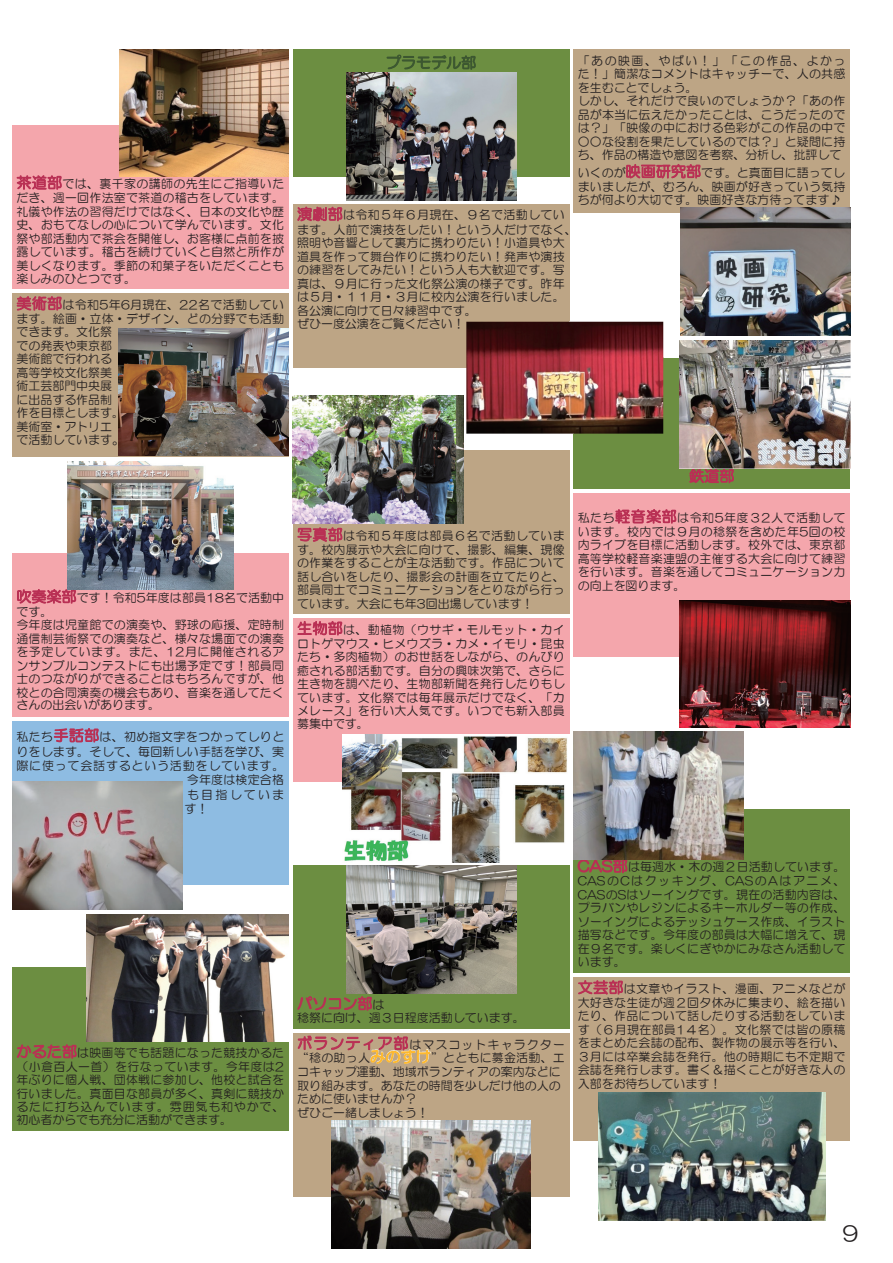
<style>
.page{position:relative;width:893px;height:1263px;background:#fff}
.page>*{position:absolute;margin:0;border:0;box-sizing:border-box;transform-origin:0 0}
.t1{font:21px "HG Maru Gothic MPRO";color:#231f20}
.t2{font:15px "HG Maru Gothic MPRO";letter-spacing:.005em;color:#b93054}
.t3{font:15px "HG Maru Gothic MPRO";color:#3c5730}
.t4{font:12px/13.5px "HG Maru Gothic MPRO";letter-spacing:.015em;color:#231f20;text-align:justify}
.t5{font:12px "HG Maru Gothic MPRO";letter-spacing:.07em;color:#231f20}
.t6{font:12px "HG Maru Gothic MPRO";letter-spacing:.19em;color:#231f20}
.s1{font-size:15px;color:#b93054}
.s2{font-size:15px}
.s3{font-size:12px;color:#231f20}
.s4{font-size:15px;color:#fdb930}
</style>
<div class="page">
<div style="left:293px;top:204px;width:276px;height:164px;background:#bda585"></div>
<div style="left:574px;top:358px;width:276px;height:131px;background:#6c8e41"></div>
<div style="left:574px;top:809px;width:276px;height:164px;background:#6c8e41"></div>
<div style="left:293px;top:49px;width:276px;height:128px;background:#6c8e41"></div>
<div style="left:293px;top:618px;width:276px;height:164px;background:#f4a6ac"></div>
<div style="left:293px;top:1033px;width:276px;height:164px;background:#bda585"></div>
<img style="left:370px;top:1049px;width:61px;height:15px">
<div style="left:293px;top:450px;width:276px;height:164px;background:#bda585"></div>
<div style="left:574px;top:49px;width:276px;height:164px;background:#bda585"></div>
<div style="left:293px;top:865px;width:276px;height:164px;background:#6c8e41"></div>
<img style="left:346px;top:865px;width:170px;height:128px">
<img style="left:332px;top:1121px;width:199px;height:127px">
<img style="left:680px;top:341px;width:170px;height:127px">
<img style="left:343px;top:735px;width:226px;height:127px">
<div style="left:574px;top:977px;width:276px;height:164px;background:#bda585"></div>
<img style="left:598px;top:1093px;width:227px;height:127px">
<img style="left:574px;top:731px;width:169px;height:128px">
<img style="left:293px;top:396px;width:170px;height:127px">
<div style="left:574px;top:493px;width:276px;height:164px;background:#f4a6ac"></div>
<img style="left:680px;top:600px;width:170px;height:127px">
<img style="left:680px;top:207px;width:170px;height:128px">
<img style="left:467px;top:322px;width:196px;height:111px">
<div style="left:12px;top:967px;width:277px;height:164px;background:#6c8e41"></div>
<div style="left:12px;top:294px;width:277px;height:163px;background:#bda585"></div>
<div style="left:12px;top:126px;width:277px;height:163px;background:#f4a6ac"></div>
<div style="left:12px;top:553px;width:277px;height:164px;background:#f4a6ac"></div>
<div style="left:12px;top:721px;width:277px;height:164px;background:#8ebce2"></div>
<img style="left:87px;top:914px;width:202px;height:127px">
<img style="left:12px;top:781px;width:170px;height:128px">
<img style="left:120px;top:49px;width:169px;height:128px">
<img style="left:67px;top:462px;width:166px;height:127px">
<img style="left:118px;top:328px;width:170px;height:128px">
<img style="left:346px;top:72px;width:170px;height:128px">
<p class="t4" style="left:16px;top:177px;width:269px"><span class="s1">茶道部</span>では、裏千家の講師の先生にご指導いただき、週一回作法室で茶道の稽古をしています。礼儀や作法の習得だけではなく、日本の文化や歴史、おもてなしの心について学んでいます。文化祭や部活動内で茶会を開催し、お客様に点前を披露しています。稽古を続けていくと自然と所作が美しくなります。季節の和菓子をいただくことも楽しみのひとつです。</p>
<p class="t4" style="left:16px;top:298px;width:269px;text-align:left"><span class="s1">美術部</span>は令和5年6月現在、22名で活動しています。絵画・立体・デザイン、どの分野でも活動できます。文化祭<br>での発表や東京都<br>美術館で行われる<br>高等学校文化祭美<br>術工芸部門中央展<br>に出品する作品制<br>作を目標とします。<br>美術室・アトリエ<br>で活動しています<span class="s2">。</span></p>
<p class="t4" style="left:16px;top:591px;width:269px;text-align:left"><span class="s1">吹奏楽部</span>です！令和5年度は部員18名で活動中です。<br>今年度は児童館での演奏や、野球の応援、定時制通信制芸術祭での演奏など、様々な場面での演奏を予定しています。また、12月に開催されるアンサンブルコンテストにも出場予定です！部員同士のつながりができることはもちろんですが、他校との合同演奏の機会もあり、音楽を通してたくさんの出会いがあります。</p>
<p class="t4" style="left:16px;top:729px;width:269px">私たち<span class="s1">手話部</span>は、初め指文字をつかってしりと</p>
<p class="t4" style="left:16px;top:744px;width:269px">りをします。そして、毎回新しい手話を学び、実</p>
<p class="t5" style="left:16px;top:760px;width:269px">際に使って会話するという活動をしています。</p>
<p class="t4" style="left:187px;top:773px;width:99px">今年度は検定合格</p>
<p class="t6" style="left:187px;top:788px;width:99px">も目指していま</p>
<p class="t4" style="left:185px;top:802px;width:25px">す！</p>
<p class="t3" style="left:386px;top:55px;width:92px">プラモデル部</p>
<p class="t4" style="left:297px;top:208px;width:281px;text-align:left"><span class="s1">演劇部</span>は令和５年６月現在、９名で活動しています。人前で演技をしたい！という人だけでなく、照明や音響として裏方に携わりたい！小道具や大道具を作って舞台作りに携わりたい！発声や演技の練習をしてみたい！という人も大歓迎です。写真は、９月に行った文化祭公演の様子です。昨年は５月・１１月・３月に校内公演を行いました。各公演に向けて日々練習中です。<br>ぜひ一度公演をご覧ください！</p>
<p class="t4" style="left:578px;top:54px;width:269px;text-align:left">「あの映画、やばい！」「この作品、よかった！」簡潔なコメントはキャッチーで、人の共感を生むことでしょう。<br>しかし、それだけで良いのでしょうか？「あの作品が本当に伝えたかったことは、こうだったのでは？」「映像の中における色彩がこの作品の中で</p>
<p class="t4" style="left:578px;top:135px;width:269px">○○な役割を果たしているのでは？」と疑問に持ち、作品の構造や意図を考察、分析し、批評して</p>
<p class="t4" style="left:578px;top:165px;width:269px">いくのが<span class="s1">映画研究部</span>です。と真面目に語ってしまいましたが、むろん、映画が好きっていう気持ちが何より大切です。映画好きな方待ってます♪</p>
<p class="t4" style="left:297px;top:529px;width:269px"><span class="s1">写真部</span>は令和５年度は部員６名で活動しています。校内展示や大会に向けて、撮影、編集、現像の作業をすることが主な活動です。作品について話し合いをしたり、撮影会の計画を立てたりと、部員同士でコミュニケーションをとりながら行っています。大会にも年3回出場しています！</p>
<p class="t4" style="left:297px;top:622px;width:269px"><span class="s1">生物部</span>は、動植物（ウサギ・モルモット・カイロトゲマウス・ヒメウズラ・カメ・イモリ・昆虫たち・多肉植物）のお世話をしながら、のんびり癒される部活動です。自分の興味次第で、さらに生き物を調べたり、生物部新聞を発行したりもしています。文化祭では毎年展示だけでなく、「カメレース」を行い大人気です。いつでも新入部員募集中です。</p>
<p class="t2" style="left:689px;top:468px;width:47px">鉄道部</p>
<p class="t4" style="left:578px;top:511px;width:269px">私たち<span class="s1">軽音楽部</span>は令和5年度３2人で活動しています。校内では９月の稔祭を含めた年5回の校内ライブを目標に活動します。校外では、東京都高等学校軽音楽連盟の主催する大会に向けて練習を行います。音楽を通してコミュニケーション力の向上を図ります。</p>
<p class="t4" style="left:16px;top:1046px;width:269px"><span class="s1">かるた部</span>は映画等でも話題になった競技かるた（小倉百人一首）を行なっています。今年度は2年ぶりに個人戦、団体戦に参加し、他校と試合を行いました。真面目な部員が多く、真剣に競技かるたに打ち込んでいます。雰囲気も和やかで、初心者からでも充分に活動ができます。</p>
<p class="t2" style="left:297px;top:996px;width:89px">パソコン部<span class="s3">は</span></p>
<p class="t4" style="left:297px;top:1011px;width:229px">稔祭に向け、週３日程度活動しています。</p>
<p class="t4" style="left:297px;top:1037px;width:269px;text-align:left"><span class="s1">ボランティア部</span>はマスコットキャラクター“稔の助っ人<span class="s4">みのすけ</span>”とともに募金活動、エコキャップ運動、地域ボランティアの案内などに取り組みます。あなたの時間を少しだけ他の人のために使いませんか？<br>ぜひご一緒しましょう！</p>
<p class="t4" style="left:578px;top:860px;width:269px"><span class="s1">CAS部</span>は毎週水・木の週２日活動しています。CASのCはクッキング、CASのAはアニメ、CASのSはソーイングです。現在の活動内容は、プラバンやレジンによるキーホルダー等の作成、ソーイングによるテッシュケース作成、イラスト描写などです。今年度の部員は大幅に増えて、現在９名です。楽しくにぎやかにみなさん活動しています。</p>
<p class="t4" style="left:578px;top:981px;width:269px"><span class="s1">文芸部</span>は文章やイラスト、漫画、アニメなどが大好きな生徒が週２回夕休みに集まり、絵を描いたり、作品について話したりする活動をしています（６月現在部員1４名）。文化祭では皆の原稿をまとめた会誌の配布、製作物の展示等を行い、３月には卒業会誌を発行。他の時期にも不定期で会誌を発行します。書く＆描くことが好きな人の入部をお待ちしています！</p>
<h1 class="t1" style="left:840px;top:1223px;width:22px">９</h1>
</div>
